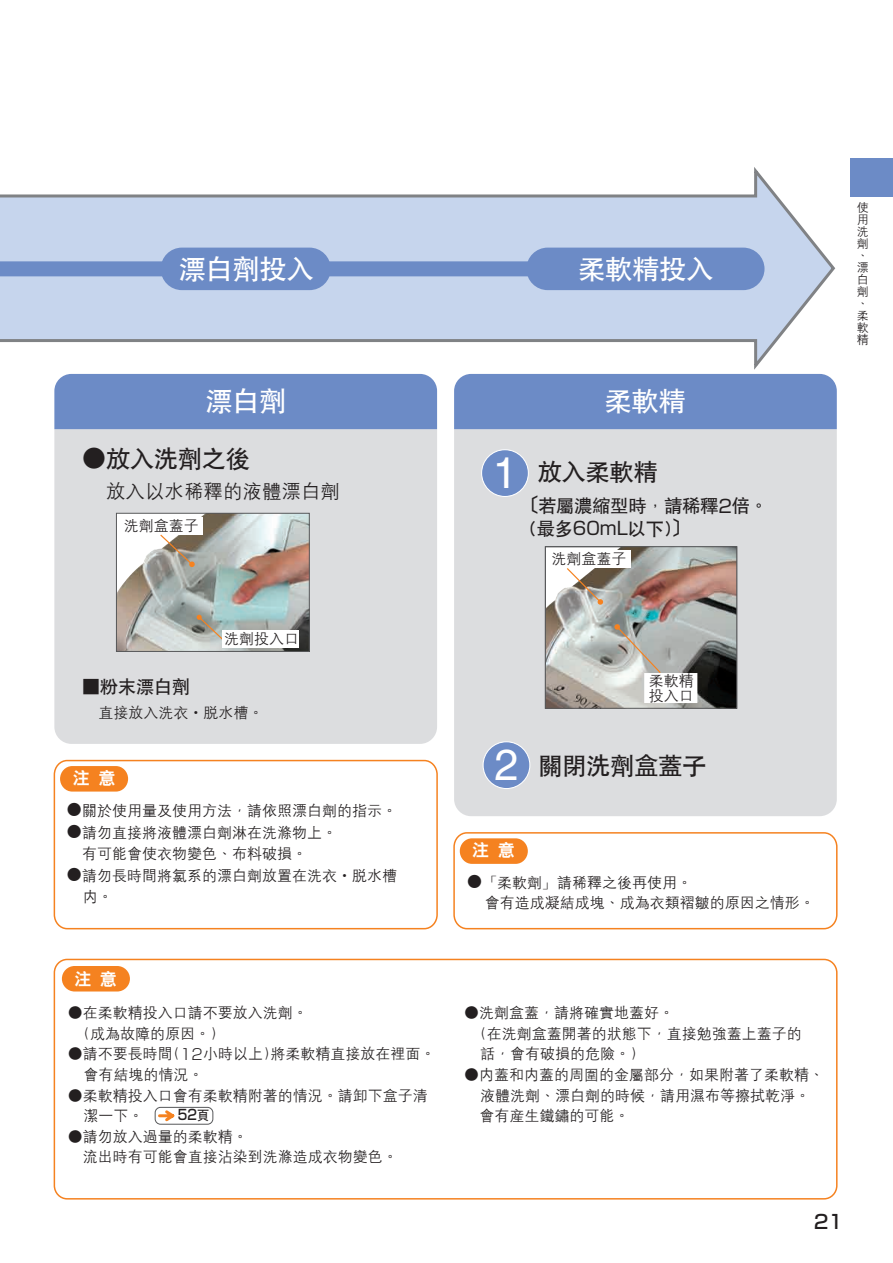
<style>
.page{position:relative;width:893px;height:1263px;background:#fff}
.page>*{position:absolute;margin:0;border:0;box-sizing:border-box;transform-origin:0 0}
.t1{font:27px "H Yb 1 b 5";color:#fff}
.t2{font:24px "H Yb 1 b 5";color:#231f20}
.t3{font:19.5px "H Yg 2 b 5";color:#231f20}
.t4{font:500 19.2px "Shin Go";color:#231f20}
.t5{font:18px/22.5px "H Yb 1 b 5";color:#231f20}
.t6{font:16.95px "H Yb 2 b 5";color:#fff}
.t7{font:15px/20.5px "H Yg 2 b 5";color:#231f20}
.t8{font:500 14.1px "Shin Go";color:#231f20;scale:.9 1}
.t9{font:12px/12px "H Yg 2 b 5";color:#231f20;text-align:justify}
.s1{font-family:"Shin Go";font-weight:500}
.s2{font-family:"Shin Go";font-size:19.5px}
.s3{font-family:"Shin Go"}
.s4{font-family:"Shin Go";font-weight:300}
.s5{font-family:"H Yb 1 b 5";font-weight:400;font-size:13.5px}
</style>
<div class="page">
<div style="left:54px;top:429px;width:383px;height:315px;background:#dcdddf"></div>
<div style="left:54px;top:374px;width:383px;height:55px;background:#6c8bc6"></div>
<div style="left:454px;top:429px;width:383px;height:330px;background:#dcdddf"></div>
<div style="left:454px;top:374px;width:383px;height:55px;background:#6c8bc6"></div>
<svg style="left:0;top:167px;width:836px;height:203px"></svg>
<svg style="left:53px;top:759px;width:785px;height:441px"></svg>
<div style="left:0;top:261px;width:679px;height:15px;background:#6c8bc6"></div>
<div style="left:526px;top:248px;width:238px;height:42px;background:#6c8bc6;border-radius:21px"></div>
<div style="left:482px;top:450px;width:46px;height:46px;background:#6c8bc6;border-radius:50%"></div>
<div style="left:481px;top:449px;width:48px;height:48px;border:1px solid #fff;border-radius:50%"></div>
<div style="left:62px;top:966px;width:68px;height:25px;background:#f58220;border-radius:13px"></div>
<div style="left:60px;top:766px;width:68px;height:25px;background:#f58220;border-radius:12px"></div>
<div style="left:161px;top:248px;width:170px;height:42px;background:#6c8bc6;border-radius:21px"></div>
<img style="left:118px;top:515px;width:190px;height:135px">
<div style="left:116px;top:513px;width:194px;height:139px;border:1px solid #57585a"></div>
<img style="left:547px;top:548px;width:188px;height:158px">
<div style="left:545px;top:546px;width:192px;height:162px;border:1px solid #57585a"></div>
<div style="left:644px;top:673px;width:53px;height:30px;background:#fff"></div>
<svg style="left:614px;top:624px;width:48px;height:50px;background:#b6b6af"></svg>
<div style="left:483px;top:742px;width:47px;height:46px;background:#6c8bc6;border-radius:50%"></div>
<div style="left:483px;top:741px;width:47px;height:48px;border:1px solid #fff;border-radius:50%"></div>
<svg style="left:197px;top:615px;width:27px;height:26px"></svg>
<div style="left:223px;top:630px;width:76px;height:18px;background:#fff"></div>
<div style="left:155px;top:1107px;width:58px;height:17px;background:#fff;border-radius:5px"></div>
<div style="left:155px;top:1107px;width:58px;height:17px;border:1px solid #57585a;border-radius:5px"></div>
<svg style="left:157px;top:1108px;width:20px;height:16px"></svg>
<div style="left:548px;top:550px;width:83px;height:18px;background:#fff"></div>
<svg style="left:565px;top:568px;width:38px;height:37px"></svg>
<div style="left:127px;top:517px;width:76px;height:17px;background:#fff"></div>
<svg style="left:159px;top:534px;width:36px;height:33px"></svg>
<div style="left:453px;top:832px;width:384px;height:97px;border:2px solid #f58220;border-radius:13px"></div>
<div style="left:460px;top:838px;width:68px;height:26px;background:#f58220;border-radius:12px"></div>
<h1 class="t1" style="left:179px;top:256px;width:136px">漂白劑投入</h1>
<h1 class="t1" style="left:578px;top:256px;width:136px">柔軟精投入</h1>
<h1 class="t1" style="left:205px;top:387px;width:82px">漂白劑</h1>
<h1 class="t1" style="left:605px;top:387px;width:82px">柔軟精</h1>
<h2 class="t2" style="left:82px;top:447px;width:169px"><span class="s1">●</span>放入洗劑之後</h2>
<h3 class="t3" style="left:106px;top:481px;width:235px">放入以水稀釋的液體漂白劑</h3>
<p class="t7" style="left:124px;top:515px;width:77px">洗劑盒蓋子</p>
<h2 class="t2" style="left:538px;top:460px;width:121px">放入柔軟精</h2>
<p class="t5" style="left:528px;top:494px;width:241px;text-indent:-9px"><span class="s2">〔</span>若屬濃縮型時，請稀釋<span class="s3">2</span>倍。(最多<span class="s3">60mL</span>以下)<span class="s2">〕</span></p>
<p class="t7" style="left:551px;top:548px;width:76px">洗劑盒蓋子</p>
<p class="t9" style="left:857px;top:201px;width:13px">使用洗劑、漂白劑、柔軟精</p>
<p class="t5" style="left:82px;top:675px;width:109px">■粉末漂白劑</p>
<p class="t7" style="left:224px;top:629px;width:76px">洗劑投入口</p>
<p class="t7" style="left:98px;top:702px;width:166px">直接放入洗衣•脫水槽。</p>
<p class="t6" style="left:73px;top:770px;width:44px">注 意</p>
<p class="t7" style="left:67px;top:800px;width:331px"><span class="s4">●</span>關於使用量及使用方法，請依照漂白劑的指示。</p>
<p class="t7" style="left:82px;top:822px;width:256px;text-indent:-15px"><span class="s4">●</span>請勿直接將液體漂白劑淋在洗滌物上。有可能會使衣物變色、布料破損。</p>
<p class="t7" style="left:83px;top:865px;width:316px;text-indent:-16px"><span class="s4">●</span>請勿長時間將氯系的漂白劑放置在洗衣•脫水槽內。</p>
<p class="t6" style="left:74px;top:970px;width:44px">注 意</p>
<p class="t7" style="left:83px;top:1002px;width:226px;text-indent:-15px">●在柔軟精投入口請不要放入洗劑。(成為故障的原因。)</p>
<p class="t7" style="left:84px;top:1044px;width:353px;text-indent:-16px">●請不要長時間(<span class="s4">12</span>小時以上)將柔軟精直接放在裡面。會有結塊的情況。</p>
<p class="t7" style="left:84px;top:1085px;width:346px;text-indent:-16px">●柔軟精投入口會有柔軟精附著的情況。請卸下盒子清潔一下。</p>
<p class="t7" style="left:83px;top:1126px;width:317px;text-indent:-15px">●請勿放入過量的柔軟精。<br>流出時有可能會直接沾染到洗滌造成衣物變色。</p>
<p class="t8" style="left:178px;top:1106px;width:37px">52<span class="s5">頁</span></p>
<p class="t7" style="left:649px;top:673px;width:46px;line-height:15px">柔軟精投入口</p>
<p class="t6" style="left:472px;top:842px;width:44px">注 意</p>
<h2 class="t2" style="left:539px;top:754px;width:169px">關閉洗劑盒蓋子</h2>
<p class="t7" style="left:485px;top:872px;width:331px;text-indent:-17px"><span class="s4">●</span>「柔軟劑」請稀釋之後再使用。<br>會有造成凝結成塊、成為衣類褶皺的原因之情形。</p>
<p class="t7" style="left:479px;top:1002px;width:324px;text-indent:-15px">●洗劑盒蓋，請將確實地蓋好。<br>(在洗劑盒蓋開著的狀態下，直接勉強蓋上蓋子的話，會有破損的危險。)</p>
<p class="t7" style="left:479px;top:1064px;width:346px;text-indent:-15px">●內蓋和內蓋的周圍的金屬部分，如果附著了柔軟精、液體洗劑、漂白劑的時候，請用濕布等擦拭乾淨。會有產生鐵鏽的可能。</p>
<p class="t4" style="left:814px;top:1209px;width:31px">21</p>
</div>
